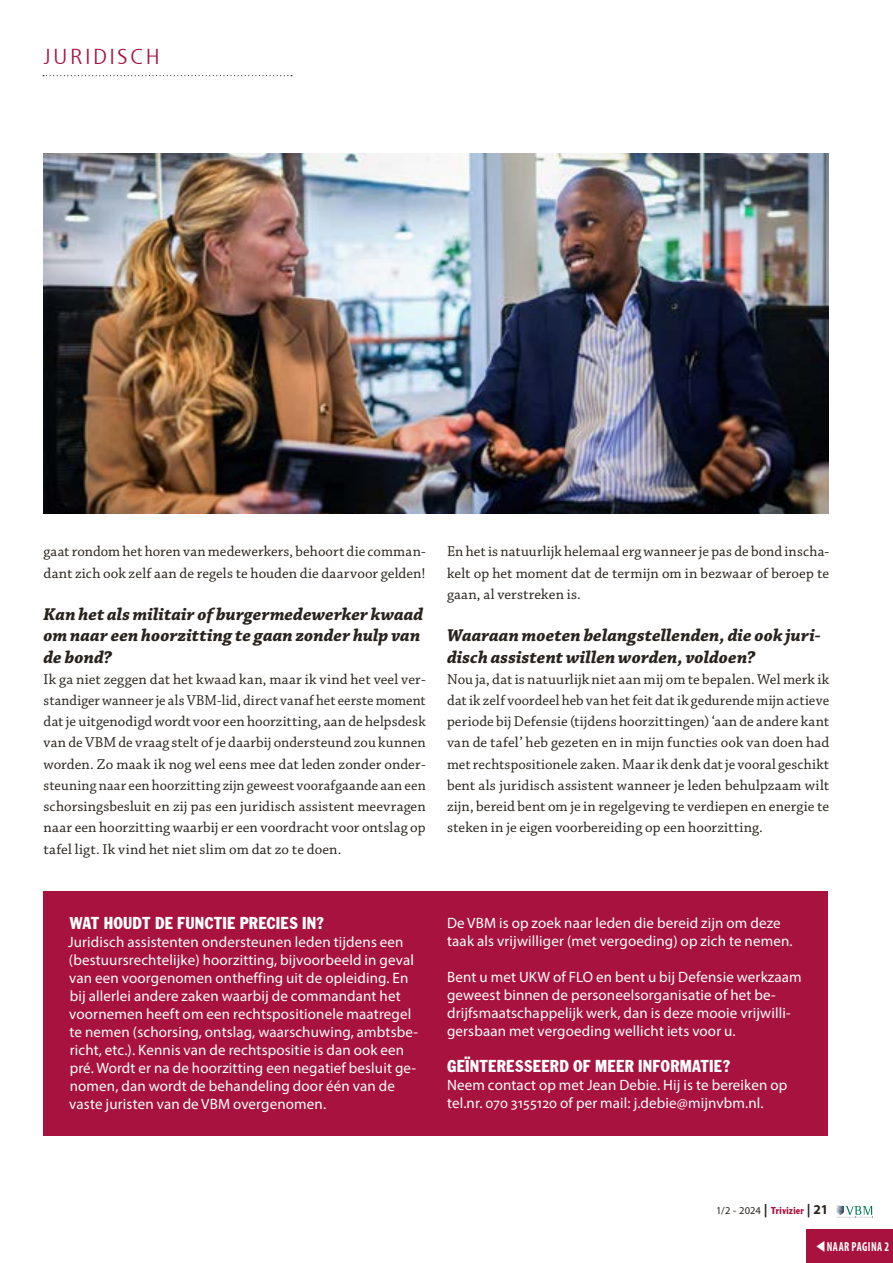
<style>
.page{position:relative;width:893px;height:1263px;background:#fff}
.page>*{position:absolute;margin:0;border:0;box-sizing:border-box;transform-origin:0 0}
.t1{font:300 condensed 21.6px "Frutiger 47";letter-spacing:.09em;color:#a8123e;scale:1.17 1}
.t2{font:italic 700 18px/21.1px "Chaparral Pro";letter-spacing:.005em;color:#28231d}
.t3{font:condensed 18px "Franklin Gothic";letter-spacing:.005em;color:#fff}
.t4{font:15px/21.1px "Chaparral Pro";letter-spacing:.01em;color:#28231d;text-align:justify}
.t5{font:15px/18px "Myriad Pro";letter-spacing:.01em;color:#fff}
.t6{font:700 condensed 13.2px "Myriad Pro";letter-spacing:.04em;color:#fff;scale:.84 1}
.t7{font:10.5px "Franklin Cond Gothic";letter-spacing:.02em;color:#a8123e}
.s1{font-family:"Myriad Pro";color:#28231d}
.s2{font-family:"Myriad Pro";font-weight:700;font-size:13.5px;color:#28231d}
</style>
<div class="page">
<div style="left:43px;top:891px;width:785px;height:244px;background:#a8123e"></div>
<img style="left:44px;top:153px;width:784px;height:361px">
<svg style="left:836px;top:1206px;width:37px;height:12px"></svg>
<svg style="left:43px;top:75px;width:249px;height:1px"></svg>
<div style="left:806px;top:1230px;width:87px;height:33px;background:#a8123e"></div>
<h1 class="t1" style="left:44px;top:45px;width:101px">JURIDISCH</h1>
<p class="t4" style="left:44px;top:542px;width:384px">gaat rondom het horen van medewerkers, behoort die comman&shy;dant zich ook zelf aan de regels te houden die daarvoor gelden!</p>
<p class="t2" style="left:44px;top:604px;width:381px">Kan het als militair of burgermedewerker kwaad om naar een hoorzitting te gaan zonder hulp van de bond?</p>
<p class="t4" style="left:44px;top:669px;width:384px">Ik ga niet zeggen dat het kwaad kan, maar ik vind het veel ver&shy;standiger wanneer je als VBM-lid, direct vanaf het eerste moment dat je uitgenodigd wordt voor een hoorzitting, aan de helpsdesk van de VBM de vraag stelt of je daarbij ondersteund zou kunnen worden. Zo maak ik nog wel eens mee dat leden zonder onder&shy;steuning naar een hoorzitting zijn geweest voorafgaande aan een schorsingsbesluit en zij pas een juridisch assistent meevragen naar een hoorzitting waarbij er een voordracht voor ontslag op tafel ligt. Ik vind het niet slim om dat zo te doen.</p>
<p class="t4" style="left:447px;top:542px;width:384px">En het is natuurlijk helemaal erg wanneer je pas de bond inscha&shy;kelt op het moment dat de termijn om in bezwaar of beroep te gaan, al verstreken is.</p>
<p class="t2" style="left:447px;top:625px;width:375px">Waaraan moeten belangstellenden, die ook juri&shy;disch assistent willen worden, voldoen?</p>
<p class="t4" style="left:447px;top:669px;width:384px">Nou ja, dat is natuurlijk niet aan mij om te bepalen. Wel merk ik dat ik zelf voordeel heb van het feit dat ik gedurende mijn actieve periode bij Defensie (tijdens hoorzittingen) ‘aan de andere kant van de tafel’ heb gezeten en in mijn functies ook van doen had met rechtspositionele zaken. Maar ik denk dat je vooral geschikt bent als juridisch assistent wanneer je leden behulpzaam wilt zijn, bereid bent om je in regelgeving te verdiepen en energie te steken in je eigen voorbereiding op een hoorzitting.</p>
<p class="t3" style="left:69px;top:913px;width:256px">WAT HOUDT DE FUNCTIE PRECIES IN?</p>
<p class="t5" style="left:68px;top:932px;width:352px">Juridisch assistenten ondersteunen leden tijdens een (bestuursrechtelijke) hoorzitting, bijvoorbeeld in geval van een voorgenomen ontheffing uit de opleiding. En bij allerlei andere zaken waarbij de commandant het voornemen heeft om een rechtspositionele maatregel te nemen (schorsing, ontslag, waarschuwing, ambtsbe&shy;richt, etc.). Kennis van de rechtspositie is dan ook een pré. Wordt er na de hoorzitting een negatief besluit ge&shy;nomen, dan wordt de behandeling door één van de vaste juristen van de VBM overgenomen.</p>
<p class="t5" style="left:447px;top:913px;width:347px">De VBM is op zoek naar leden die bereid zijn om deze taak als vrijwilliger (met vergoeding) op zich te nemen.</p>
<p class="t5" style="left:447px;top:967px;width:356px">Bent u met UKW of FLO en bent u bij Defensie werkzaam geweest binnen de personeelsorganisatie of het be&shy;drijfsmaatschappelijk werk, dan is deze mooie vrijwilli&shy;gersbaan met vergoeding wellicht iets voor u.</p>
<p class="t3" style="left:447px;top:1056px;width:285px">GEÏNTERESSEERD OF MEER INFORMATIE?</p>
<p class="t5" style="left:447px;top:1075px;width:342px">Neem contact op met Jean Debie. Hij is te bereiken op tel.nr. 070 3155120 of per mail: j.debie@mijnvbm.nl.</p>
<p class="t7" style="left:716px;top:1205px;width:114px"><span class="s1">1/2 - 2024</span> <span class="s2">|</span> Trivizier <span class="s2">| 21</span></p>
<p class="t6" style="left:816px;top:1238px;width:89px">▼NAAR PAGINA 2</p>
</div>
